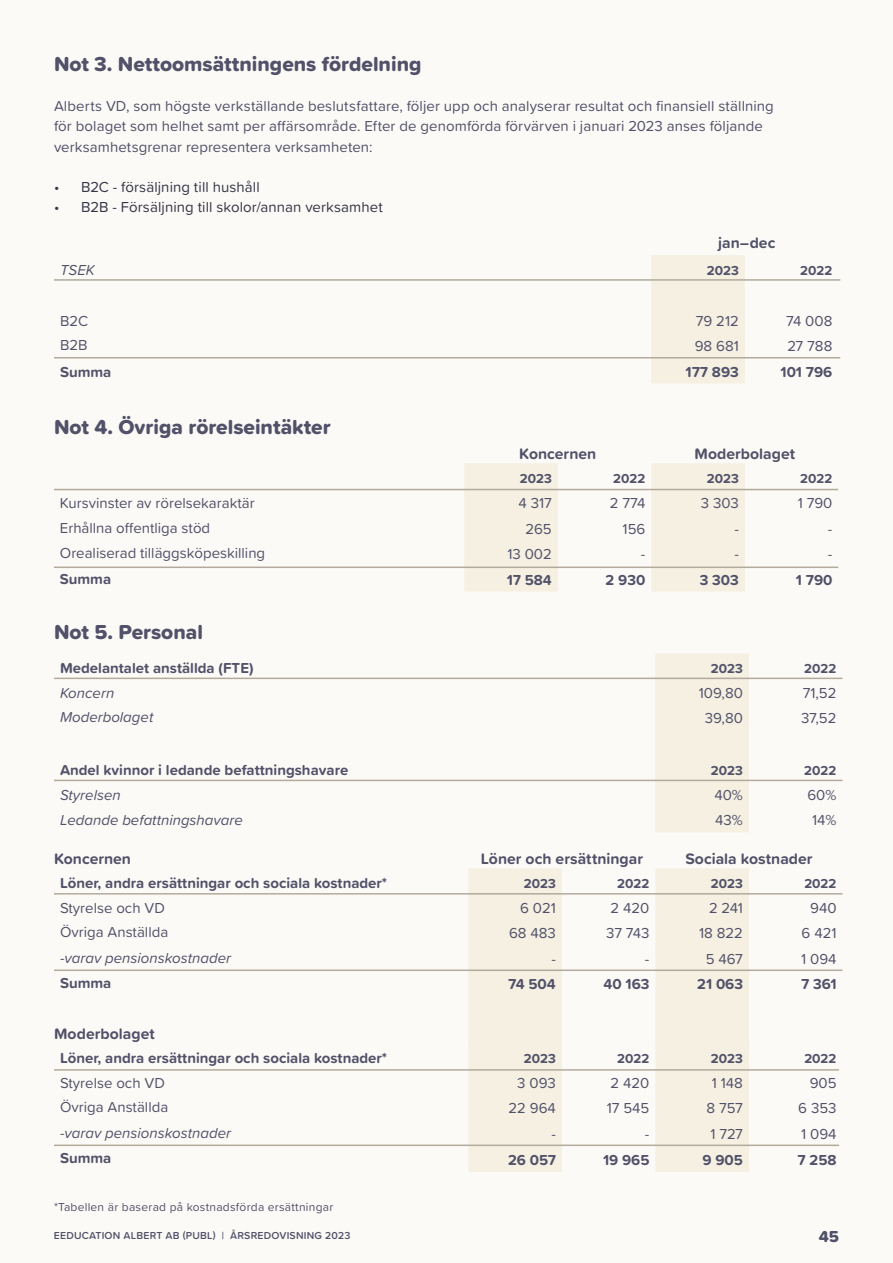
<style>
.page{position:relative;width:893px;height:1263px;background:#fcfaf6}
.page>*{position:absolute;margin:0;border:0;box-sizing:border-box;transform-origin:0 0}
.Body{font:21px "Proxima Soft Extrabld";color:#515169}
.t1{font:16.5px "Proxima Soft Extrabld";color:#515169}
.Body-2{font:700 15.75px "Proxima Soft";color:#515169}
.Body-3{font:15px/20.2px "Proxima Soft";color:#515169}
.t2{font:700 15px "Proxima Soft";color:#515169}
.t3{font:italic 15px "Proxima Soft";color:#515169}
.t4{font:15px "Proxima Soft";letter-spacing:.005em;color:#343546}
.t5{font:700 13.5px "Proxima Soft";color:#515169}
.t6{font:12px "Proxima Soft";letter-spacing:.02em;color:#515169}
.t7{font:600 10.5px "Proxima Soft";letter-spacing:.02em;color:#515169}
</style>
<div class="page">
<div style="left:651px;top:255px;width:94px;height:128px;background:#f5f0e2"></div>
<hr style="left:54px;top:279px;width:786px;height:2px;background:#b2ab9d">
<hr style="left:54px;top:357px;width:786px;height:1px;background:#b2ab9d">
<div style="left:464px;top:463px;width:94px;height:128px;background:#f5f0e2"></div>
<div style="left:651px;top:463px;width:94px;height:128px;background:#f5f0e2"></div>
<hr style="left:54px;top:489px;width:784px;height:1px;background:#b2ab9d">
<hr style="left:54px;top:566px;width:784px;height:2px;background:#b2ab9d">
<div style="left:655px;top:654px;width:94px;height:178px;background:#f5f0e2"></div>
<div style="left:468px;top:868px;width:94px;height:304px;background:#f5f0e2"></div>
<div style="left:655px;top:868px;width:94px;height:304px;background:#f5f0e2"></div>
<hr style="left:54px;top:678px;width:788px;height:1px;background:#b2ab9d">
<hr style="left:54px;top:780px;width:788px;height:1px;background:#b2ab9d">
<hr style="left:54px;top:893px;width:788px;height:1px;background:#b2ab9d">
<hr style="left:54px;top:1069px;width:785px;height:2px;background:#b2ab9d">
<hr style="left:54px;top:969px;width:788px;height:2px;background:#b2ab9d">
<hr style="left:54px;top:1144px;width:785px;height:2px;background:#b2ab9d">
<p class="Body" style="left:54px;top:48px;width:369px">Not 3. Nettoomsättningens fördelning</p>
<p class="Body-3" style="left:54px;top:95px;width:721px">Alberts VD, som högste verkställande beslutsfattare, följer upp och analyserar resultat och finansiell ställning för bolaget som helhet samt per affärsområde. Efter de genomförda förvärven i januari 2023 anses följande verksamhetsgrenar representera verksamheten:</p>
<p class="t4" style="left:54px;top:176px;width:207px">• B2C - försäljning till hushåll</p>
<p class="t4" style="left:54px;top:196px;width:330px">• B2B - Försäljning till skolor/annan verksamhet</p>
<p class="Body-2" style="left:718px;top:231px;width:59px">jan–dec</p>
<p class="t3" style="left:60px;top:258px;width:36px">TSEK</p>
<p class="t5" style="left:707px;top:260px;width:34px">2023</p>
<p class="t5" style="left:800px;top:260px;width:34px">2022</p>
<p class="Body-3" style="left:60px;top:310px;width:30px">B2C</p>
<p class="Body-3" style="left:696px;top:310px;width:45px">79 212</p>
<p class="Body-3" style="left:786px;top:310px;width:48px">74 008</p>
<p class="Body-3" style="left:60px;top:334px;width:29px">B2B</p>
<p class="Body-3" style="left:695px;top:335px;width:46px">98 681</p>
<p class="Body-3" style="left:787px;top:335px;width:47px">27 788</p>
<p class="t2" style="left:60px;top:360px;width:53px">Summa</p>
<p class="t2" style="left:686px;top:361px;width:55px">177 893</p>
<p class="t2" style="left:780px;top:361px;width:53px">101 796</p>
<p class="Body" style="left:54px;top:411px;width:278px">Not 4. Övriga rörelseintäkter</p>
<p class="Body-2" style="left:519px;top:442px;width:79px">Koncernen</p>
<p class="Body-2" style="left:694px;top:442px;width:102px">Moderbolaget</p>
<p class="t5" style="left:520px;top:469px;width:34px">2023</p>
<p class="t5" style="left:613px;top:469px;width:34px">2022</p>
<p class="t5" style="left:707px;top:469px;width:34px">2023</p>
<p class="t5" style="left:800px;top:469px;width:34px">2022</p>
<p class="Body-3" style="left:60px;top:492px;width:196px">Kursvinster av rörelsekaraktär</p>
<p class="Body-3" style="left:518px;top:492px;width:35px">4 317</p>
<p class="Body-3" style="left:610px;top:492px;width:37px">2 774</p>
<p class="Body-3" style="left:701px;top:492px;width:40px">3 303</p>
<p class="Body-3" style="left:798px;top:492px;width:36px">1 790</p>
<p class="Body-3" style="left:60px;top:517px;width:152px">Erhållna offentliga stöd</p>
<p class="Body-3" style="left:525px;top:518px;width:28px">265</p>
<p class="Body-3" style="left:623px;top:518px;width:24px">156</p>
<p class="Body-3" style="left:734px;top:518px;width:6px">-</p>
<p class="Body-3" style="left:828px;top:518px;width:6px">-</p>
<p class="Body-3" style="left:60px;top:542px;width:207px">Orealiserad tilläggsköpeskilling</p>
<p class="Body-3" style="left:507px;top:543px;width:46px">13 002</p>
<p class="Body-3" style="left:641px;top:543px;width:6px">-</p>
<p class="Body-3" style="left:734px;top:543px;width:6px">-</p>
<p class="Body-3" style="left:828px;top:543px;width:6px">-</p>
<p class="t2" style="left:60px;top:567px;width:53px">Summa</p>
<p class="t2" style="left:507px;top:568px;width:47px">17 584</p>
<p class="t2" style="left:606px;top:568px;width:41px">2 930</p>
<p class="t2" style="left:700px;top:568px;width:41px">3 303</p>
<p class="t2" style="left:796px;top:568px;width:38px">1 790</p>
<p class="Body" style="left:54px;top:616px;width:150px">Not 5. Personal</p>
<p class="t2" style="left:60px;top:657px;width:195px">Medelantalet anställda (FTE)</p>
<p class="t5" style="left:711px;top:658px;width:34px">2023</p>
<p class="t5" style="left:804px;top:658px;width:34px">2022</p>
<p class="t3" style="left:60px;top:681px;width:56px">Koncern</p>
<p class="Body-3" style="left:699px;top:682px;width:46px">109,80</p>
<p class="Body-3" style="left:803px;top:682px;width:35px">71,52</p>
<p class="t3" style="left:60px;top:706px;width:95px">Moderbolaget</p>
<p class="Body-3" style="left:705px;top:707px;width:40px">39,80</p>
<p class="Body-3" style="left:801px;top:707px;width:37px">37,52</p>
<p class="t2" style="left:60px;top:759px;width:290px">Andel kvinnor i ledande befattningshavare</p>
<p class="t5" style="left:711px;top:760px;width:34px">2023</p>
<p class="t5" style="left:804px;top:760px;width:34px">2022</p>
<p class="t3" style="left:60px;top:784px;width:62px">Styrelsen</p>
<p class="Body-3" style="left:714px;top:784px;width:30px">40%</p>
<p class="Body-3" style="left:807px;top:784px;width:31px">60%</p>
<p class="t3" style="left:60px;top:808px;width:184px">Ledande befattningshavare</p>
<p class="Body-3" style="left:715px;top:809px;width:29px">43%</p>
<p class="Body-3" style="left:812px;top:809px;width:26px">14%</p>
<p class="Body-2" style="left:54px;top:847px;width:79px">Koncernen</p>
<p class="Body-2" style="left:481px;top:847px;width:164px">Löner och ersättningar</p>
<p class="Body-2" style="left:685px;top:847px;width:129px">Sociala kostnader</p>
<p class="t2" style="left:60px;top:871px;width:329px">Löner, andra ersättningar och sociala kostnader*</p>
<p class="t5" style="left:524px;top:873px;width:34px">2023</p>
<p class="t5" style="left:617px;top:873px;width:34px">2022</p>
<p class="t5" style="left:711px;top:873px;width:34px">2023</p>
<p class="t5" style="left:804px;top:873px;width:34px">2022</p>
<p class="Body-3" style="left:60px;top:897px;width:106px">Styrelse och VD</p>
<p class="Body-3" style="left:520px;top:897px;width:37px">6 021</p>
<p class="Body-3" style="left:611px;top:897px;width:40px">2 420</p>
<p class="Body-3" style="left:709px;top:897px;width:35px">2 241</p>
<p class="Body-3" style="left:810px;top:897px;width:28px">940</p>
<p class="Body-3" style="left:60px;top:921px;width:110px">Övriga Anställda</p>
<p class="Body-3" style="left:509px;top:922px;width:48px">68 483</p>
<p class="Body-3" style="left:606px;top:922px;width:45px">37 743</p>
<p class="Body-3" style="left:699px;top:922px;width:45px">18 822</p>
<p class="Body-3" style="left:802px;top:922px;width:36px">6 421</p>
<p class="t3" style="left:60px;top:946px;width:173px">-varav pensionskostnader</p>
<p class="Body-3" style="left:551px;top:948px;width:6px">-</p>
<p class="Body-3" style="left:645px;top:948px;width:6px">-</p>
<p class="Body-3" style="left:706px;top:948px;width:39px">5 467</p>
<p class="Body-3" style="left:801px;top:948px;width:37px">1 094</p>
<p class="t2" style="left:60px;top:972px;width:53px">Summa</p>
<p class="t2" style="left:508px;top:973px;width:49px">74 504</p>
<p class="t2" style="left:603px;top:973px;width:47px">40 163</p>
<p class="t2" style="left:697px;top:973px;width:47px">21 063</p>
<p class="t2" style="left:801px;top:973px;width:37px">7 361</p>
<p class="Body-2" style="left:54px;top:1022px;width:102px">Moderbolaget</p>
<p class="t2" style="left:60px;top:1046px;width:329px">Löner, andra ersättningar och sociala kostnader*</p>
<p class="t5" style="left:524px;top:1048px;width:34px">2023</p>
<p class="t5" style="left:617px;top:1048px;width:34px">2022</p>
<p class="t5" style="left:711px;top:1048px;width:34px">2023</p>
<p class="t5" style="left:804px;top:1048px;width:34px">2022</p>
<p class="Body-3" style="left:60px;top:1072px;width:106px">Styrelse och VD</p>
<p class="Body-3" style="left:517px;top:1072px;width:40px">3 093</p>
<p class="Body-3" style="left:611px;top:1072px;width:40px">2 420</p>
<p class="Body-3" style="left:712px;top:1072px;width:33px">1 148</p>
<p class="Body-3" style="left:810px;top:1072px;width:28px">905</p>
<p class="Body-3" style="left:60px;top:1096px;width:110px">Övriga Anställda</p>
<p class="Body-3" style="left:508px;top:1097px;width:49px">22 964</p>
<p class="Body-3" style="left:607px;top:1097px;width:44px">17 545</p>
<p class="Body-3" style="left:706px;top:1097px;width:38px">8 757</p>
<p class="Body-3" style="left:798px;top:1097px;width:40px">6 353</p>
<p class="t3" style="left:60px;top:1121px;width:173px">-varav pensionskostnader</p>
<p class="Body-3" style="left:551px;top:1123px;width:6px">-</p>
<p class="Body-3" style="left:645px;top:1123px;width:6px">-</p>
<p class="Body-3" style="left:710px;top:1123px;width:34px">1 727</p>
<p class="Body-3" style="left:801px;top:1123px;width:37px">1 094</p>
<p class="t2" style="left:60px;top:1147px;width:53px">Summa</p>
<p class="t2" style="left:508px;top:1148px;width:49px">26 057</p>
<p class="t2" style="left:603px;top:1148px;width:48px">19 965</p>
<p class="t2" style="left:702px;top:1148px;width:42px">9 905</p>
<p class="t2" style="left:797px;top:1148px;width:41px">7 258</p>
<p class="t6" style="left:54px;top:1197px;width:281px">*Tabellen är baserad på kostnadsförda ersättningar</p>
<p class="t7" style="left:54px;top:1228px;width:298px">EEDUCATION ALBERT AB (PUBL) | ÅRSREDOVISNING 2023</p>
<p class="t1" style="left:819px;top:1224px;width:22px">45</p>
</div>
